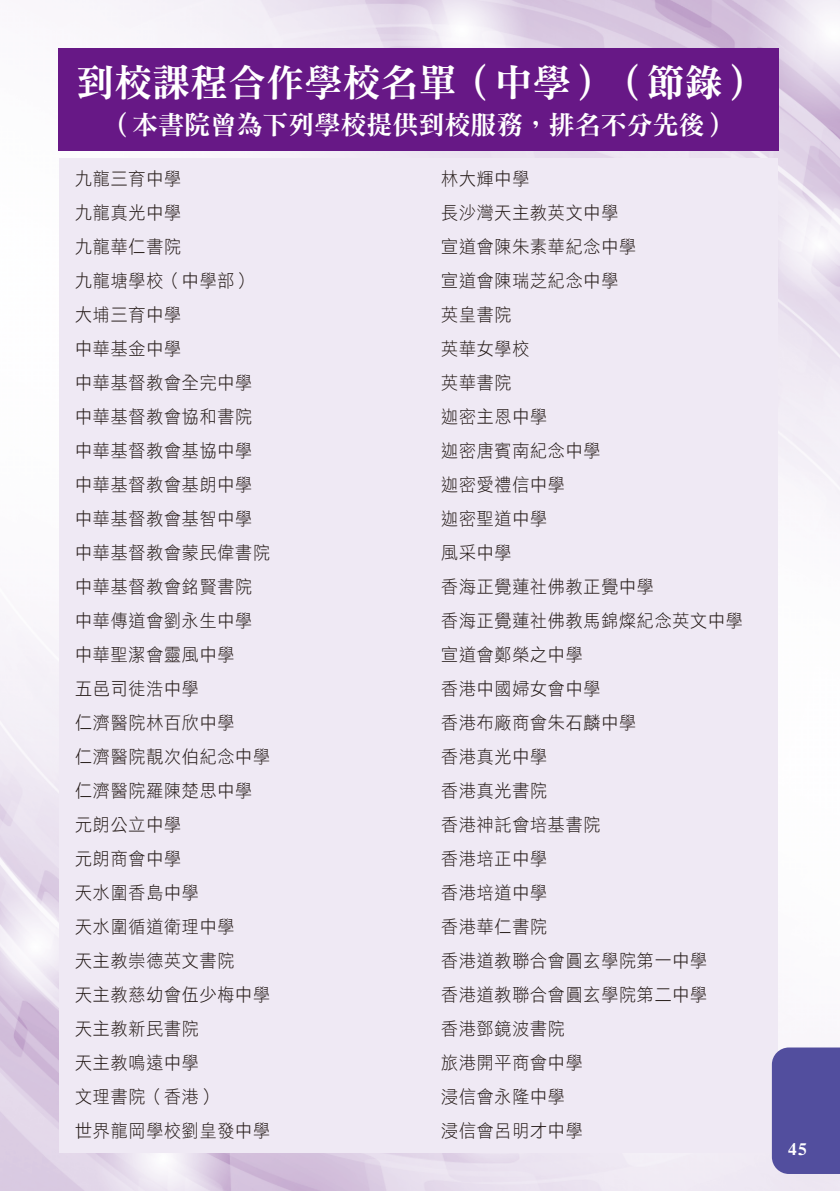
<style>
.page{position:relative;width:840px;height:1191px;background:#fff}
.page>*{position:absolute;margin:0;border:0;box-sizing:border-box;transform-origin:0 0}
.中文標題_1{font:38px "DF Ming Std W9";color:#fff}
.中文標題_1-2{font:26px "DF Ming Std W9";color:#fff}
.中文text{font:18px "DF Hei Std W3";letter-spacing:.05em;color:#231916;scale:.94 1}
.t1{font:18px "DF Yea Song Std W9";color:#fff}
</style>
<div class="page">
<img style="left:0;top:0;width:839px;height:1191px">
<div style="left:58px;top:48px;width:720px;height:102px;background:#671886"></div>
<div style="left:59px;top:159px;width:718px;height:994px;background:#efe9f4"></div>
<div style="left:771px;top:1047px;width:68px;height:127px;background:#524e9e"></div>
<p class="中文標題_1" style="left:76px;top:61px;width:686px">到校課程合作學校名單（中學）（節錄）</p>
<p class="中文標題_1-2" style="left:106px;top:110px;width:626px">（本書院曾為下列學校提供到校服務，排名不分先後）</p>
<p class="中文text" style="left:75px;top:168px;width:114px">九龍三育中學</p>
<p class="中文text" style="left:75px;top:202px;width:114px">九龍真光中學</p>
<p class="中文text" style="left:75px;top:236px;width:114px">九龍華仁書院</p>
<p class="中文text" style="left:75px;top:270px;width:190px">九龍塘學校（中學部）</p>
<p class="中文text" style="left:75px;top:304px;width:114px">大埔三育中學</p>
<p class="中文text" style="left:75px;top:338px;width:114px">中華基金中學</p>
<p class="中文text" style="left:75px;top:372px;width:190px">中華基督教會全完中學</p>
<p class="中文text" style="left:75px;top:406px;width:190px">中華基督教會協和書院</p>
<p class="中文text" style="left:75px;top:440px;width:190px">中華基督教會基協中學</p>
<p class="中文text" style="left:75px;top:474px;width:190px">中華基督教會基朗中學</p>
<p class="中文text" style="left:75px;top:508px;width:190px">中華基督教會基智中學</p>
<p class="中文text" style="left:75px;top:542px;width:209px">中華基督教會蒙民偉書院</p>
<p class="中文text" style="left:75px;top:576px;width:190px">中華基督教會銘賢書院</p>
<p class="中文text" style="left:75px;top:610px;width:190px">中華傳道會劉永生中學</p>
<p class="中文text" style="left:75px;top:644px;width:171px">中華聖潔會靈風中學</p>
<p class="中文text" style="left:75px;top:678px;width:133px">五邑司徒浩中學</p>
<p class="中文text" style="left:75px;top:712px;width:171px">仁濟醫院林百欣中學</p>
<p class="中文text" style="left:75px;top:746px;width:209px">仁濟醫院靚次伯紀念中學</p>
<p class="中文text" style="left:75px;top:780px;width:190px">仁濟醫院羅陳楚思中學</p>
<p class="中文text" style="left:75px;top:814px;width:114px">元朗公立中學</p>
<p class="中文text" style="left:75px;top:848px;width:114px">元朗商會中學</p>
<p class="中文text" style="left:75px;top:882px;width:133px">天水圍香島中學</p>
<p class="中文text" style="left:75px;top:916px;width:171px">天水圍循道衛理中學</p>
<p class="中文text" style="left:75px;top:950px;width:171px">天主教崇德英文書院</p>
<p class="中文text" style="left:75px;top:984px;width:209px">天主教慈幼會伍少梅中學</p>
<p class="中文text" style="left:75px;top:1018px;width:133px">天主教新民書院</p>
<p class="中文text" style="left:75px;top:1052px;width:133px">天主教鳴遠中學</p>
<p class="中文text" style="left:75px;top:1086px;width:152px">文理書院（香港）</p>
<p class="中文text" style="left:75px;top:1120px;width:209px">世界龍岡學校劉皇發中學</p>
<p class="中文text" style="left:441px;top:168px;width:95px">林大輝中學</p>
<p class="中文text" style="left:441px;top:202px;width:190px">長沙灣天主教英文中學</p>
<p class="中文text" style="left:441px;top:236px;width:209px">宣道會陳朱素華紀念中學</p>
<p class="中文text" style="left:441px;top:270px;width:190px">宣道會陳瑞芝紀念中學</p>
<p class="中文text" style="left:441px;top:304px;width:76px">英皇書院</p>
<p class="中文text" style="left:441px;top:338px;width:95px">英華女學校</p>
<p class="中文text" style="left:441px;top:372px;width:76px">英華書院</p>
<p class="中文text" style="left:441px;top:406px;width:114px">迦密主恩中學</p>
<p class="中文text" style="left:441px;top:440px;width:171px">迦密唐賓南紀念中學</p>
<p class="中文text" style="left:441px;top:474px;width:133px">迦密愛禮信中學</p>
<p class="中文text" style="left:441px;top:508px;width:114px">迦密聖道中學</p>
<p class="中文text" style="left:441px;top:542px;width:76px">風采中學</p>
<p class="中文text" style="left:441px;top:576px;width:227px">香海正覺蓮社佛教正覺中學</p>
<p class="中文text" style="left:441px;top:610px;width:322px">香海正覺蓮社佛教馬錦燦紀念英文中學</p>
<p class="中文text" style="left:441px;top:644px;width:152px">宣道會鄭榮之中學</p>
<p class="中文text" style="left:441px;top:678px;width:171px">香港中國婦女會中學</p>
<p class="中文text" style="left:441px;top:712px;width:209px">香港布廠商會朱石麟中學</p>
<p class="中文text" style="left:441px;top:746px;width:114px">香港真光中學</p>
<p class="中文text" style="left:441px;top:780px;width:114px">香港真光書院</p>
<p class="中文text" style="left:441px;top:814px;width:171px">香港神託會培基書院</p>
<p class="中文text" style="left:441px;top:848px;width:114px">香港培正中學</p>
<p class="中文text" style="left:441px;top:882px;width:114px">香港培道中學</p>
<p class="中文text" style="left:441px;top:916px;width:114px">香港華仁書院</p>
<p class="中文text" style="left:441px;top:950px;width:284px">香港道教聯合會圓玄學院第一中學</p>
<p class="中文text" style="left:441px;top:984px;width:284px">香港道教聯合會圓玄學院第二中學</p>
<p class="中文text" style="left:441px;top:1018px;width:133px">香港鄧鏡波書院</p>
<p class="中文text" style="left:441px;top:1052px;width:152px">旅港開平商會中學</p>
<p class="中文text" style="left:441px;top:1086px;width:133px">浸信會永隆中學</p>
<p class="中文text" style="left:441px;top:1120px;width:152px">浸信會呂明才中學</p>
<p class="t1" style="left:787px;top:1138px;width:21px">45</p>
</div>
